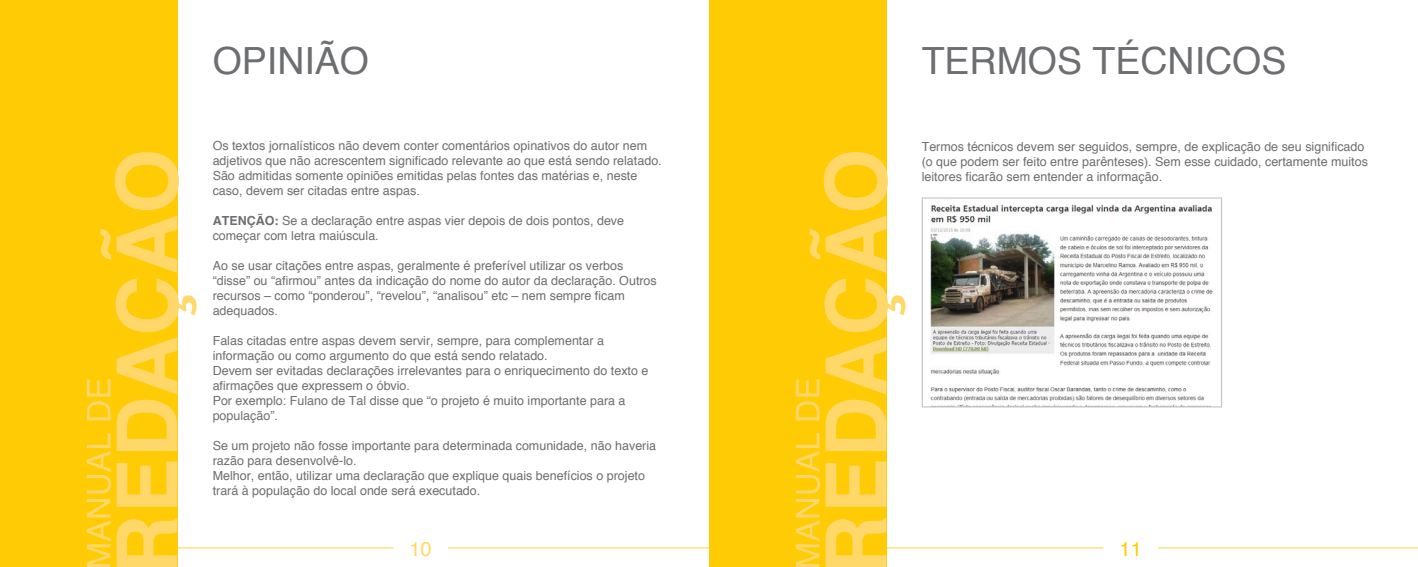
<style>
.page{position:relative;width:1418px;height:567px;background:#fff}
.page>*{position:absolute;margin:0;border:0;box-sizing:border-box;transform-origin:0 0}
.t1{font:37.5px "Helvetica";color:#6d6e71}
.t2{font:20px "Helvetica";color:#ffd869}
.t3{font:20px "Helvetica";color:#ffcb05}
.t4{font:12.5px/15px "Helvetica";color:#6d6e71}
.s1{font-weight:700}
</style>
<div class="page">
<hr style="left:0;top:547px;width:393px;height:1px;background:#ffd869">
<hr style="left:448px;top:547px;width:261px;height:1px;background:#ffd869">
<hr style="left:709px;top:547px;width:394px;height:1px;background:#ffd869">
<hr style="left:1158px;top:547px;width:259px;height:1px;background:#ffd869">
<div style="left:0;top:0;width:177px;height:567px;background:#ffcb05"></div>
<svg style="left:87px;top:152px;width:109px;height:415px"></svg>
<div style="left:709px;top:0;width:177px;height:567px;background:#ffcb05"></div>
<svg style="left:795px;top:152px;width:110px;height:415px"></svg>
<img style="left:930px;top:204px;width:283px;height:201px">
<div style="left:921px;top:197px;width:301px;height:210px;border:1px solid #c7c8ca"></div>
<h1 class="t1" style="left:213px;top:37px;width:158px">OPINIÃO</h1>
<p class="t4" style="left:213px;top:138px;width:450px">Os textos jornalísticos não devem conter comentários opinativos do autor nem adjetivos que não acrescentem significado relevante ao que está sendo relatado.<br>São admitidas somente opiniões emitidas pelas fontes das matérias e, neste caso, devem ser citadas entre aspas.</p>
<p class="t4" style="left:213px;top:213px;width:413px"><span class="s1">ATENÇÃO:</span> Se a declaração entre aspas vier depois de dois pontos, deve começar com letra maiúscula.</p>
<p class="t4" style="left:213px;top:258px;width:445px">Ao se usar citações entre aspas, geralmente é preferível utilizar os verbos “disse” ou “afirmou” antes da indicação do nome do autor da declaração. Outros recursos – como “ponderou”, “revelou”, “analisou” etc – nem sempre ficam adequados.</p>
<p class="t4" style="left:213px;top:333px;width:437px">Falas citadas entre aspas devem servir, sempre, para complementar a informação ou como argumento do que está sendo relatado.<br>Devem ser evitadas declarações irrelevantes para o enriquecimento do texto e afirmações que expressem o óbvio.<br>Por exemplo: Fulano de Tal disse que “o projeto é muito importante para a população”.</p>
<p class="t4" style="left:213px;top:438px;width:445px">Se um projeto não fosse importante para determinada comunidade, não haveria razão para desenvolvê-lo.<br>Melhor, então, utilizar uma declaração que explique quais benefícios o projeto trará à população do local onde será executado.</p>
<h1 class="t1" style="left:921px;top:37px;width:366px">TERMOS TÉCNICOS</h1>
<p class="t4" style="left:921px;top:139px;width:448px">Termos técnicos devem ser seguidos, sempre, de explicação de seu significado (o que podem ser feito entre parênteses). Sem esse cuidado, certamente muitos leitores ficarão sem entender a informação.</p>
<h2 class="t2" style="left:409px;top:536px;width:24px">10</h2>
<h2 class="t3" style="left:1119px;top:536px;width:24px">11</h2>
</div>
